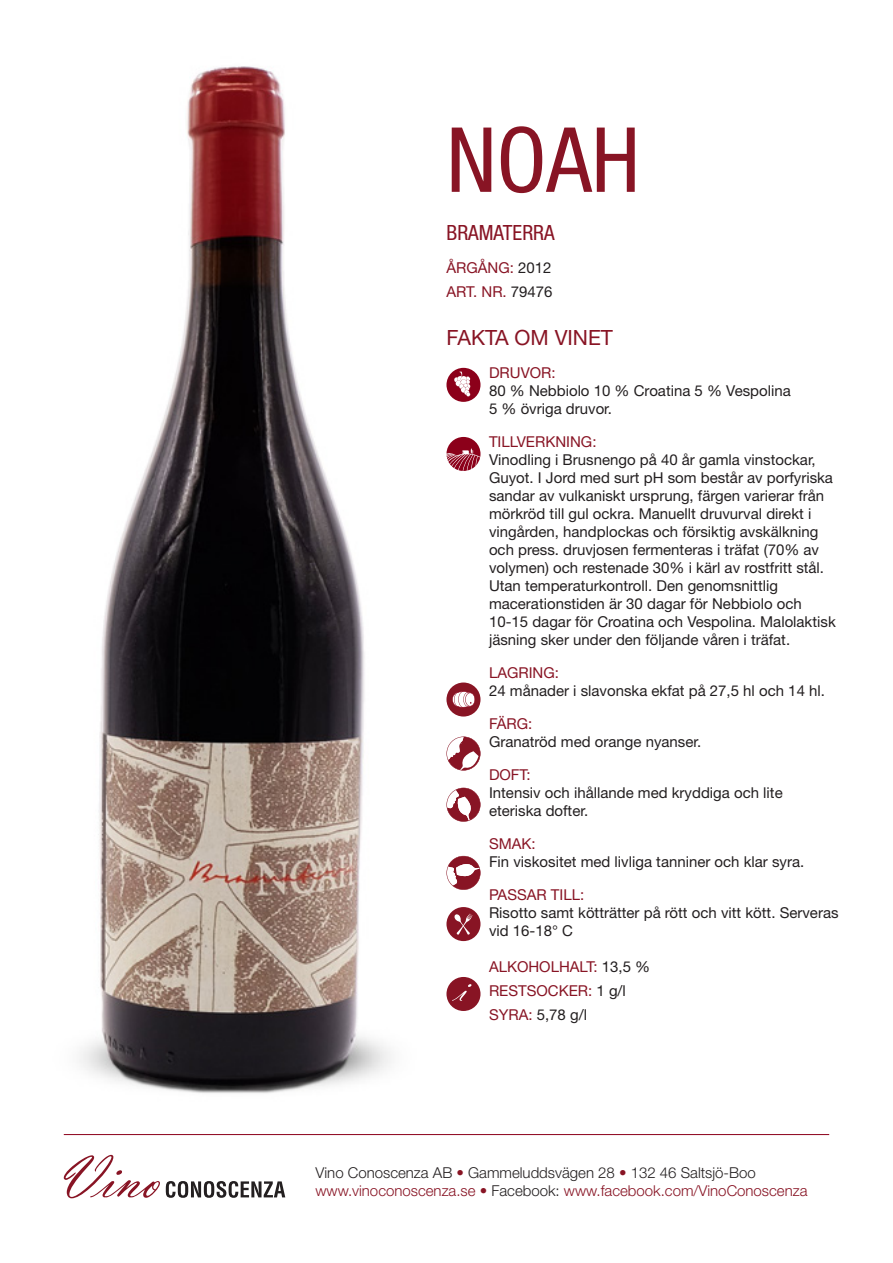
<style>
.page{position:relative;width:893px;height:1263px;background:#fff}
.page>*{position:absolute;margin:0;border:0;box-sizing:border-box;transform-origin:0 0}
.t1{font:condensed 90px "Helvetica Neue LT Std";color:#881424}
.t2{font:21px "Helvetica Neue LT Std";color:#881424}
.t3{font:condensed 21px "Helvetica Neue LT Std";color:#881424}
.t4{font:15px/18px "Helvetica Neue LT Std";color:#231f20}
.t5{font:15px "Helvetica Neue LT Std";color:#881424}
.t6{font:300 15px "Helvetica Neue LT Std";color:#881424}
.t7{font:300 15px "Helvetica Neue LT Std";color:#231f20}
.s1{color:#231f20}
.s2{color:#881424}
</style>
<div class="page">
<img style="left:79px;top:66px;width:312px;height:1028px">
<div style="left:446px;top:368px;width:34px;height:34px;background:#8c001a;border-radius:50%"></div>
<svg style="left:454px;top:371px;width:16px;height:26px"></svg>
<hr style="left:64px;top:1134px;width:765px;height:1px;background:#8c001a">
<svg style="left:64px;top:1155px;width:96px;height:43px"></svg>
<svg style="left:166px;top:1181px;width:119px;height:17px"></svg>
<svg style="left:446px;top:437px;width:34px;height:34px"></svg>
<svg style="left:446px;top:736px;width:34px;height:34px"></svg>
<svg style="left:446px;top:788px;width:34px;height:34px"></svg>
<svg style="left:446px;top:855px;width:35px;height:35px"></svg>
<div style="left:446px;top:682px;width:34px;height:34px;background:#881424;border-radius:50%"></div>
<svg style="left:452px;top:691px;width:23px;height:16px"></svg>
<div style="left:446px;top:907px;width:34px;height:34px;background:#881424;border-radius:50%"></div>
<svg style="left:454px;top:913px;width:18px;height:22px"></svg>
<div style="left:446px;top:977px;width:34px;height:34px;background:#881424;border-radius:50%"></div>
<svg style="left:452px;top:984px;width:19px;height:17px"></svg>
<p class="t1" style="left:446px;top:108px;width:195px">NOAH</p>
<p class="t3" style="left:446px;top:220px;width:110px">BRAMATERRA</p>
<p class="t5" style="left:446px;top:259px;width:107px">ÅRGÅNG: <span class="s1">2012</span></p>
<p class="t5" style="left:446px;top:283px;width:108px">ART. NR. <span class="s1">79476</span></p>
<p class="t2" style="left:446px;top:325px;width:168px">FAKTA OM VINET</p>
<p class="t4" style="left:489px;top:363px;width:303px"><span class="s2">DRUVOR:<br></span>80 % Nebbiolo 10 % Croatina 5 % Vespolina<br>5 % övriga druvor.</p>
<p class="t4" style="left:489px;top:432px;width:348px"><span class="s2">TILLVERKNING:<br></span>Vinodling i Brusnengo på 40 år gamla vinstockar, Guyot. I Jord med surt pH som består av porfyriska sandar av vulkaniskt ursprung, färgen varierar från mörkröd till gul ockra. Manuellt druvurval direkt i vingården, handplockas och försiktig avskälkning och press. druvjosen fermenteras i träfat (70% av volymen) och restenade 30% i kärl av rostfritt stål.<br>Utan temperaturkontroll. Den genomsnittlig macerationstiden är 30 dagar för Nebbiolo och 10-15 dagar för Croatina och Vespolina. Malolaktisk jäsning sker under den följande våren i träfat.</p>
<p class="t5" style="left:489px;top:664px;width:71px">LAGRING:</p>
<p class="t4" style="left:489px;top:681px;width:337px">24 månader i slavonska ekfat på 27,5 hl och 14 hl.</p>
<p class="t5" style="left:489px;top:715px;width:45px">FÄRG:</p>
<p class="t4" style="left:489px;top:732px;width:214px">Granatröd med orange nyanser.</p>
<p class="t5" style="left:489px;top:766px;width:43px">DOFT:</p>
<p class="t4" style="left:489px;top:783px;width:295px">Intensiv och ihållande med kryddiga och lite</p>
<p class="t4" style="left:489px;top:801px;width:101px">eteriska dofter.</p>
<p class="t5" style="left:489px;top:835px;width:48px">SMAK:</p>
<p class="t4" style="left:489px;top:852px;width:317px">Fin viskositet med livliga tanniner och klar syra.</p>
<p class="t5" style="left:489px;top:886px;width:97px">PASSAR TILL:</p>
<p class="t4" style="left:489px;top:903px;width:351px">Risotto samt kötträtter på rött och vitt kött. Serveras vid 16-18° C</p>
<p class="t5" style="left:489px;top:958px;width:163px">ALKOHOLHALT: <span class="s1">13,5 %</span></p>
<p class="t5" style="left:489px;top:982px;width:138px">RESTSOCKER: <span class="s1">1 g/l</span></p>
<p class="t4" style="left:489px;top:1005px;width:100px"><span class="s2">SYRA:</span> 5,78 g/l</p>
<p class="t7" style="left:315px;top:1163px;width:442px">Vino Conoscenza AB <span class="s2">•</span> Gammeluddsvägen 28 <span class="s2">•</span> 132 46 Saltsjö-Boo</p>
<p class="t6" style="left:315px;top:1181px;width:493px">www.vinoconoscenza.se • <span class="s1">Facebook:</span> www.facebook.com/VinoConoscenza</p>
</div>
